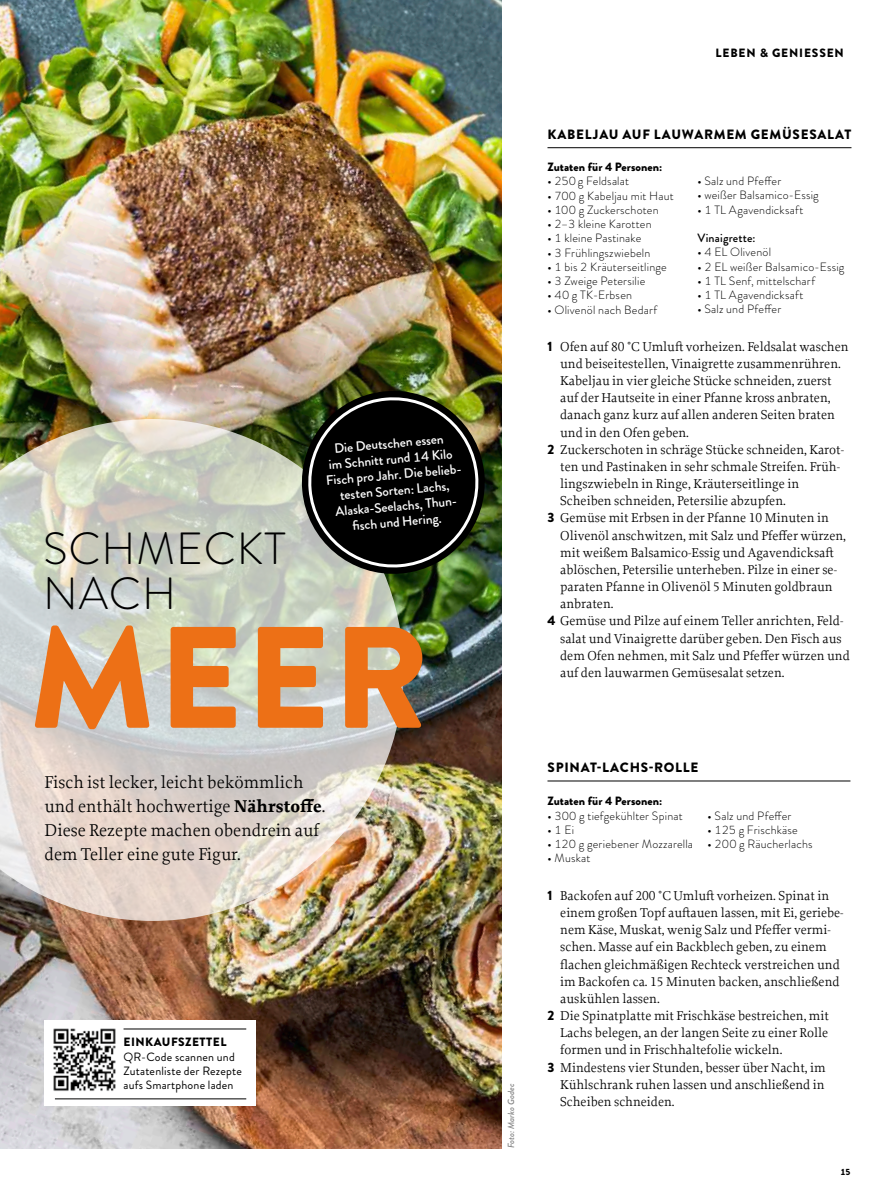
<style>
.page{position:relative;width:893px;height:1191px;background:#fff}
.page>*{position:absolute;margin:0;border:0;box-sizing:border-box;transform-origin:0 0}
.t1{font:900 144px "Brandon Grotesque";color:#ed7016}
.t2{font:300 45px/45px "Brandon Grotesque";letter-spacing:.02em;color:#000}
.t3{font:18px/24px "Proforma";color:#000}
.t4{font:13.5px "Proforma";color:#000}
.t5{font:500 13.5px/15.8px "Brandon Grotesque";color:#fff;text-align:center}
.t6{font:900 13.5px "Brandon Grotesque";letter-spacing:.055em;color:#000}
.t7{font:300 12px "Brandon Grotesque";letter-spacing:.015em;color:#000}
.t8{font:12px/14.2px "Brandon Grotesque";letter-spacing:.015em;color:#000}
.t9{font:900 12px "Brandon Grotesque";letter-spacing:.005em;color:#000}
.t10{font:900 12px "Brandon Grotesque";letter-spacing:.07em;color:#000}
.t11{font:900 12px "Brandon Grotesque";letter-spacing:.035em;color:#000}
.t12{font:500 12px "Brandon Grotesque";letter-spacing:.015em;color:#000}
.t13{font:italic 500 9px "Brandon Grotesque";color:#868686}
.t14{font:900 9px "Brandon Grotesque";color:#000}
.s1{font-weight:700}
.s2{font-weight:400}
.s3{font-family:"Brandon Grotesque";font-weight:900}
</style>
<div class="page">
<img style="left:0;top:0;width:502px;height:1148px">
<img style="left:0;top:419px;width:403px;height:502px">
<div style="left:45px;top:1020px;width:211px;height:86px;background:#fff"></div>
<hr style="left:124px;top:1028px;width:122px;height:1px;background:#000">
<hr style="left:55px;top:1098px;width:191px;height:1px;background:#000">
<img style="left:53px;top:1028px;width:63px;height:63px">
<hr style="left:547px;top:147px;width:304px;height:1px;background:#000">
<hr style="left:547px;top:780px;width:303px;height:1px;background:#000">
<img style="left:298px;top:387px;width:191px;height:191px">
<h2 class="t2" style="left:43px;top:526px;width:244px">SCHMECKT<br>NACH</h2>
<p class="t5" style="left:323px;top:441px;width:139px;rotate:-5deg">Die Deutschen essen<br>im Schnitt rund 14 Kilo<br>Fisch pro Jahr. Die belieb&shy;testen Sorten: Lachs,<br>Alaska-Seelachs, Thun-<br>fi sch und Hering.</p>
<h1 class="t1" style="left:29px;top:576px;width:402px">MEER</h1>
<h3 class="t3" style="left:45px;top:769px;width:282px">Fisch ist lecker, leicht bekömmlich und enthält hochwertige <span class="s1">Nährstoffe</span>.<br>Diese Rezepte machen obendrein auf dem Teller eine gute Figur.</h3>
<p class="t11" style="left:124px;top:1033px;width:104px">EINKAUFSZETTEL</p>
<p class="t8" style="left:124px;top:1049px;width:120px">QR-Code scannen und<br>Zutatenliste der Rezepte aufs Smartphone laden</p>
<p class="t10" style="left:716px;top:45px;width:130px">LEBEN &amp; GENIESSEN</p>
<p class="t6" style="left:548px;top:125px;width:305px">KABELJAU AUF LAUWARMEM GEMÜSESALAT</p>
<p class="t9" style="left:547px;top:158px;width:116px">Zutaten für 4 Personen:</p>
<p class="t7" style="left:547px;top:173px;width:83px"><span class="s2">•</span> 250g Feldsalat</p>
<p class="t7" style="left:547px;top:187px;width:128px"><span class="s2">•</span> 700 g Kabeljau mit Haut</p>
<p class="t7" style="left:547px;top:201px;width:113px"><span class="s2">•</span> 100 g Zuckerschoten</p>
<p class="t7" style="left:547px;top:216px;width:106px"><span class="s2">•</span> 2–3 kleine Karotten</p>
<p class="t7" style="left:547px;top:230px;width:95px"><span class="s2">•</span> 1 kleine Pastinake</p>
<p class="t7" style="left:547px;top:244px;width:104px"><span class="s2">•</span> 3 Frühlingszwiebeln</p>
<p class="t7" style="left:547px;top:258px;width:121px"><span class="s2">•</span> 1 bis 2 Kräuterseitlinge</p>
<p class="t7" style="left:547px;top:273px;width:99px"><span class="s2">•</span> 3 Zweige Petersilie</p>
<p class="t7" style="left:547px;top:287px;width:86px"><span class="s2">•</span> 40 g TK-Erbsen</p>
<p class="t7" style="left:547px;top:301px;width:111px"><span class="s2">•</span> Olivenöl nach Bedarf</p>
<p class="t7" style="left:697px;top:173px;width:85px"><span class="s2">•</span> Salz und Pfeffer</p>
<p class="t7" style="left:697px;top:187px;width:123px"><span class="s2">•</span> weißer Balsamico-Essig</p>
<p class="t7" style="left:697px;top:201px;width:107px"><span class="s2">•</span> 1 TL Agavendicksaft</p>
<p class="t12" style="left:697px;top:230px;width:60px">Vinaigrette:</p>
<p class="t7" style="left:697px;top:244px;width:75px"><span class="s2">•</span> 4 EL Olivenöl</p>
<p class="t7" style="left:697px;top:258px;width:149px"><span class="s2">•</span> 2 EL weißer Balsamico-Essig</p>
<p class="t7" style="left:697px;top:272px;width:119px"><span class="s2">•</span> 1 TL Senf, mittelscharf</p>
<p class="t7" style="left:697px;top:287px;width:107px"><span class="s2">•</span> 1 TL Agavendicksaft</p>
<p class="t7" style="left:697px;top:301px;width:85px"><span class="s2">•</span> Salz und Pfeffer</p>
<p class="t4" style="left:547px;top:338px;width:303px"><span class="s3">1</span> Ofen auf 80 °C Umluft vorheizen. Feldsalat waschen</p>
<p class="t4" style="left:560px;top:355px;width:282px">und beiseitestellen, Vinaigrette zusammenrühren.</p>
<p class="t4" style="left:560px;top:372px;width:273px">Kabeljau in vier gleiche Stücke schneiden, zuerst</p>
<p class="t4" style="left:560px;top:389px;width:272px">auf der Hautseite in einer Pfanne kross anbraten,</p>
<p class="t4" style="left:560px;top:407px;width:276px">danach ganz kurz auf allen anderen Seiten braten</p>
<p class="t4" style="left:560px;top:424px;width:130px">und in den Ofen geben.</p>
<p class="t4" style="left:547px;top:441px;width:298px"><span class="s3">2</span> Zuckerschoten in schräge Stücke schneiden, Karot-</p>
<p class="t4" style="left:560px;top:458px;width:281px">ten und Pastinaken in sehr schmale Streifen. Früh-</p>
<p class="t4" style="left:560px;top:475px;width:240px">lingszwiebeln in Ringe, Kräuterseitlinge in</p>
<p class="t4" style="left:560px;top:492px;width:227px">Scheiben schneiden, Petersilie abzupfen.</p>
<p class="t4" style="left:547px;top:510px;width:283px"><span class="s3">3</span> Gemüse mit Erbsen in der Pfanne 10 Minuten in</p>
<p class="t4" style="left:560px;top:527px;width:287px">Olivenöl anschwitzen, mit Salz und Pfeffer würzen,</p>
<p class="t4" style="left:560px;top:544px;width:275px">mit weißem Balsamico-Essig und Agavendicksaft</p>
<p class="t4" style="left:560px;top:561px;width:278px">ablöschen, Petersilie unterheben. Pilze in einer se-</p>
<p class="t4" style="left:560px;top:578px;width:274px">paraten Pfanne in Olivenöl 5 Minuten goldbraun</p>
<p class="t4" style="left:560px;top:595px;width:55px">anbraten.</p>
<p class="t4" style="left:547px;top:612px;width:297px"><span class="s3">4</span> Gemüse und Pilze auf einem Teller anrichten, Feld-</p>
<p class="t4" style="left:560px;top:630px;width:283px">salat und Vinaigrette darüber geben. Den Fisch aus</p>
<p class="t4" style="left:560px;top:647px;width:291px">dem Ofen nehmen, mit Salz und Pfeffer würzen und</p>
<p class="t4" style="left:560px;top:664px;width:226px">auf den lauwarmen Gemüsesalat setzen.</p>
<p class="t13" style="left:505px;top:1148px;width:67px;rotate:-90deg">Foto: Marko Godec</p>
<p class="t6" style="left:548px;top:758px;width:152px">SPINAT-LACHS-ROLLE</p>
<p class="t9" style="left:547px;top:792px;width:116px">Zutaten für 4 Personen:</p>
<p class="t7" style="left:547px;top:807px;width:137px"><span class="s2">•</span> 300 g tiefgekühlter Spinat</p>
<p class="t7" style="left:547px;top:821px;width:28px"><span class="s2">•</span> 1 Ei</p>
<p class="t7" style="left:547px;top:835px;width:147px"><span class="s2">•</span> 120 g geriebener Mozzarella</p>
<p class="t7" style="left:547px;top:850px;width:44px"><span class="s2">•</span> Muskat</p>
<p class="t7" style="left:708px;top:807px;width:85px"><span class="s2">•</span> Salz und Pfeffer</p>
<p class="t7" style="left:708px;top:821px;width:92px"><span class="s2">•</span> 125 g Frischkäse</p>
<p class="t7" style="left:708px;top:836px;width:107px"><span class="s2">•</span> 200 g Räucherlachs</p>
<p class="t4" style="left:547px;top:887px;width:283px"><span class="s3">1</span> Backofen auf 200 °C Umluft vorheizen. Spinat in</p>
<p class="t4" style="left:560px;top:904px;width:285px">einem großen Topf auftauen lassen, mit Ei, geriebe-</p>
<p class="t4" style="left:560px;top:921px;width:272px">nem Käse, Muskat, wenig Salz und Pfeffer vermi-</p>
<p class="t4" style="left:560px;top:938px;width:268px">schen. Masse auf ein Backblech geben, zu einem</p>
<p class="t4" style="left:560px;top:956px;width:281px">flachen gleichmäßigen Rechteck verstreichen und</p>
<p class="t4" style="left:560px;top:973px;width:281px">im Backofen ca. 15 Minuten backen, anschließend</p>
<p class="t4" style="left:560px;top:990px;width:101px">auskühlen lassen.</p>
<p class="t4" style="left:547px;top:1007px;width:283px"><span class="s3">2</span> Die Spinatplatte mit Frischkäse bestreichen, mit</p>
<p class="t4" style="left:560px;top:1024px;width:269px">Lachs belegen, an der langen Seite zu einer Rolle</p>
<p class="t4" style="left:560px;top:1041px;width:224px">formen und in Frischhaltefolie wickeln.</p>
<p class="t4" style="left:547px;top:1059px;width:280px"><span class="s3">3</span> Mindestens vier Stunden, besser über Nacht, im</p>
<p class="t4" style="left:560px;top:1076px;width:266px">Kühlschrank ruhen lassen und anschließend in</p>
<p class="t4" style="left:560px;top:1093px;width:116px">Scheiben schneiden.</p>
<p class="t14" style="left:840px;top:1165px;width:12px">15</p>
</div>
